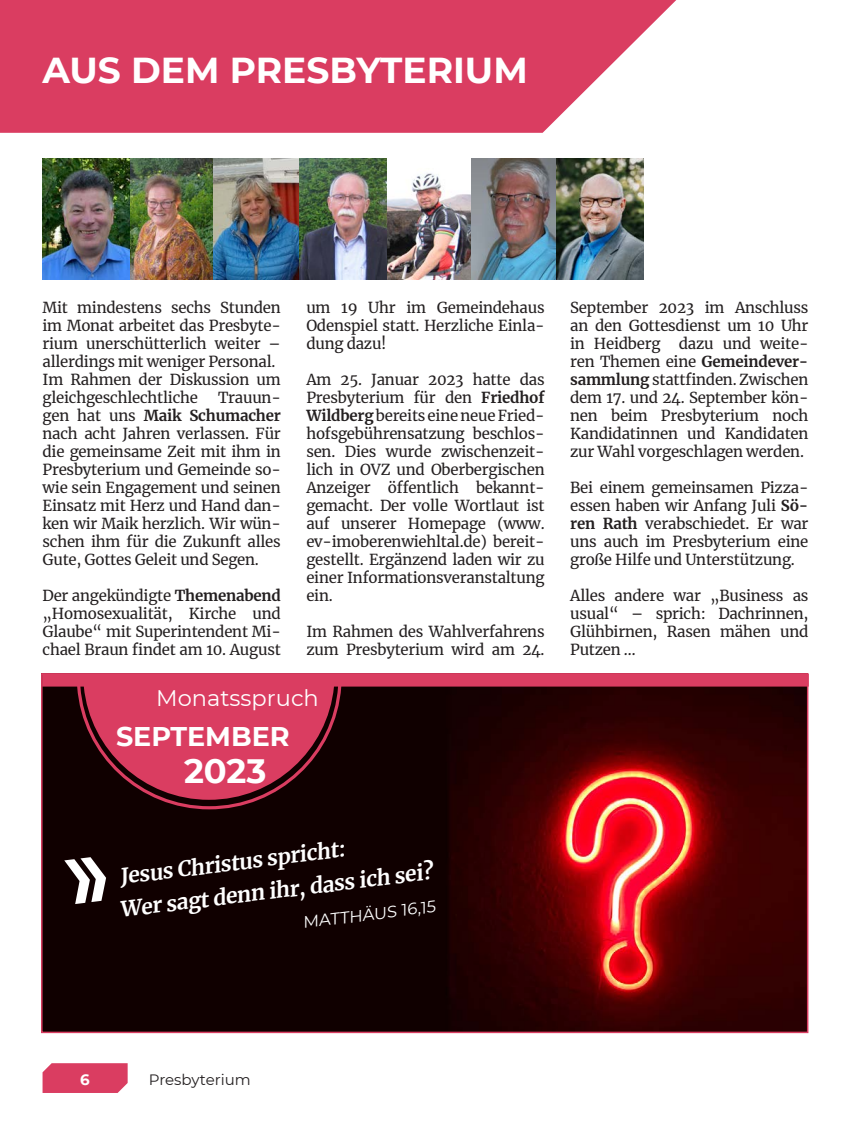
<style>
.page{position:relative;width:851px;height:1127px;background:#fff}
.page>*{position:absolute;margin:0;border:0;box-sizing:border-box;transform-origin:0 0}
.t1{font:700 36px "Montserrat";color:#fff}
.t2{font:700 33.75px "Montserrat";color:#fff}
.t3{font:700 27px "Montserrat";color:#fff}
.t4{font:22.5px "Montserrat";color:#fff}
.t5{font:700 21px/33px "Merriweather";color:#fff}
.t6{font:16.5px "Montserrat";color:#fff}
.t7{font:15px/18px "Merriweather";letter-spacing:-.015em;color:#231f20;text-align:justify}
.t8{font:15px "Montserrat";color:#231f20}
.t9{font:700 15px "Montserrat";color:#fff}
.s1{font-weight:700}
</style>
<div class="page">
<svg style="left:0;top:0;width:676px;height:133px;background:#dd5070"></svg>
<img style="left:43px;top:159px;width:256px;height:120px">
<img style="left:299px;top:159px;width:344px;height:120px">
<img style="left:44px;top:809px;width:761px;height:221px">
<svg style="left:42px;top:674px;width:766px;height:135px;background:#651621"></svg>
<svg style="left:64px;top:856px;width:47px;height:48px"></svg>
<svg style="left:43px;top:1063px;width:85px;height:30px;background:#db4568"></svg>
<h1 class="t1" style="left:43px;top:45px;width:486px">AUS DEM PRESBYTERIUM</h1>
<p class="t7" style="left:43px;top:298px;width:240px;text-align:left">Mit mindestens sechs Stunden im Monat arbeitet das Presbyte&shy;rium unerschütterlich weiter – allerdings mit weniger Personal.<br>Im Rahmen der Diskussion um gleichgeschlechtliche</p>
<p class="t7" style="left:43px;top:388px;width:240px;text-indent:175px">Trauun&shy;gen hat uns <span class="s1">Maik Schumacher </span>nach acht Jahren verlassen. Für die gemeinsame Zeit mit ihm in Presbyterium und Gemeinde so&shy;wie sein Engagement und seinen Einsatz mit Herz und Hand dan&shy;ken wir Maik herzlich. Wir wün&shy;schen ihm für die Zukunft alles Gute, Gottes Geleit und Segen.</p>
<p class="t7" style="left:43px;top:586px;width:240px">Der angekündigte <span class="s1">Themenabend </span>„Homosexualität, Kirche und Glaube“ mit Superintendent Mi&shy;chael Braun findet am 10. August</p>
<p class="t7" style="left:306px;top:298px;width:240px">um 19 Uhr im Gemeindehaus Odenspiel statt. Herzliche Einla&shy;dung dazu!</p>
<p class="t7" style="left:306px;top:370px;width:240px">Am 25. Januar 2023 hatte das Presbyterium für den <span class="s1">Friedhof Wildberg</span> bereits eine neue Fried&shy;hofsgebührensatzung beschlos&shy;sen. Dies wurde zwischenzeit&shy;lich in OVZ und Oberbergischen Anzeiger öffentlich bekannt&shy;gemacht. Der volle Wortlaut ist auf unserer Homepage (www. ev-imoberenwiehltal.de) bereit&shy;gestellt. Ergänzend laden wir zu einer Informationsveranstaltung ein.</p>
<p class="t7" style="left:306px;top:622px;width:240px">Im Rahmen des Wahlverfahrens zum Presbyterium wird am 24.</p>
<h3 class="t4" style="left:156px;top:682px;width:164px">Monatsspruch</h3>
<h3 class="t3" style="left:116px;top:717px;width:175px">SEPTEMBER</h3>
<h2 class="t2" style="left:184px;top:746px;width:84px">2023</h2>
<h3 class="t5" style="left:114px;top:860px;width:316px;rotate:-7deg">Jesus Christus spricht:<br>Wer sagt denn ihr, dass ich sei?</h3>
<p class="t6" style="left:301px;top:911px;width:135px;rotate:-7deg">MATTHÄUS 16,15</p>
<p class="t7" style="left:570px;top:298px;width:240px">September 2023 im Anschluss an den Gottesdienst um 10 Uhr in Heidberg dazu und weite&shy;ren Themen eine <span class="s1">Gemeindever&shy;sammlung</span> stattfinden. Zwischen dem 17. und 24. September kön&shy;nen beim Presbyterium noch Kandidatinnen und Kandidaten zur Wahl vorgeschlagen werden.</p>
<p class="t7" style="left:570px;top:478px;width:240px">Bei einem gemeinsamen Pizza&shy;essen haben wir Anfang Juli <span class="s1">Sö&shy;ren Rath</span> verabschiedet. Er war uns auch im Presbyterium eine große Hilfe und Unterstützung.</p>
<p class="t7" style="left:570px;top:586px;width:240px">Alles andere war „Business as usual“ – sprich: Dachrinnen, Glühbirnen, Rasen mähen und Putzen …</p>
<p class="t9" style="left:80px;top:1069px;width:11px">6</p>
<p class="t8" style="left:149px;top:1069px;width:103px">Presbyterium</p>
</div>
